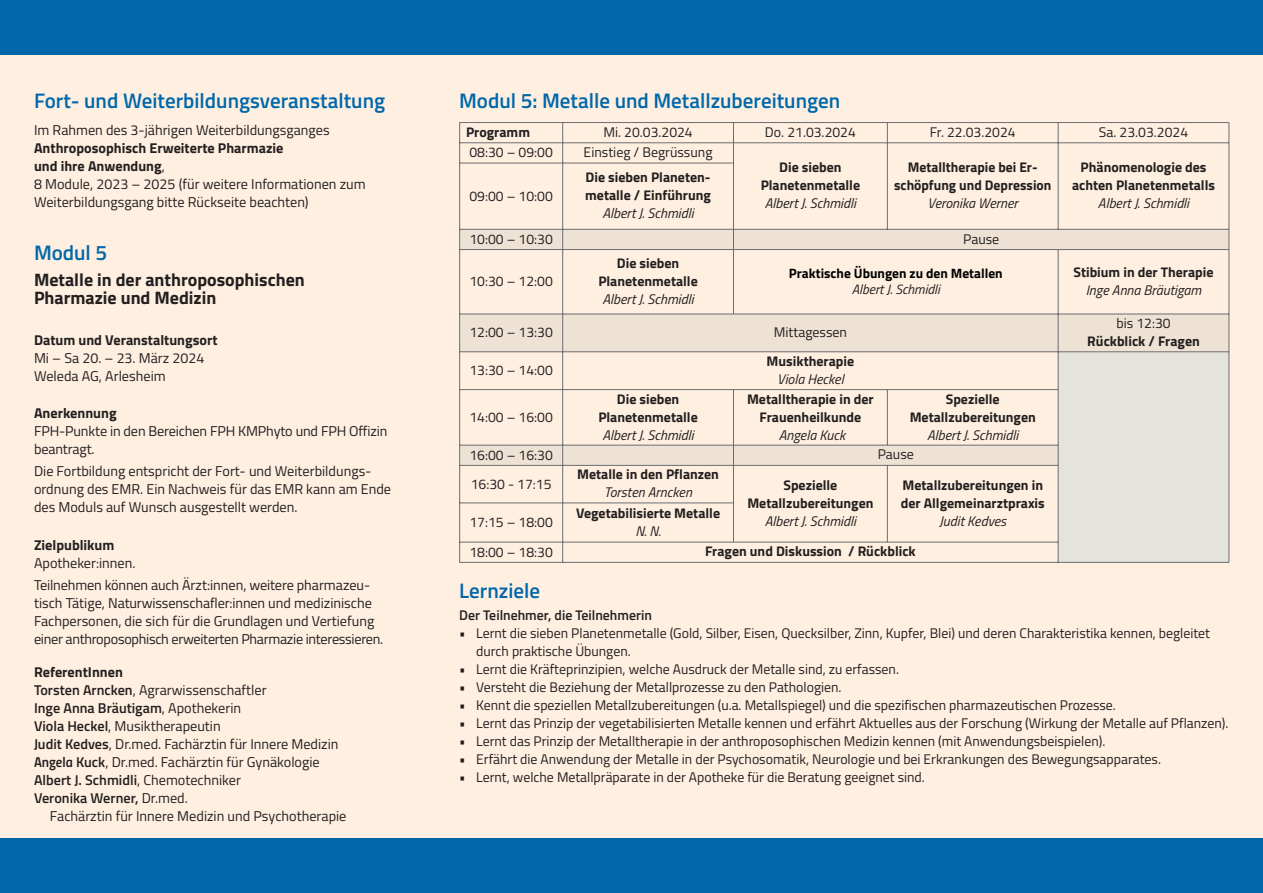
<style>
.page{position:relative;width:1263px;height:893px;background:#fff}
.page>*{position:absolute;margin:0;border:0;box-sizing:border-box;transform-origin:0 0}
.t1{font:600 21px "Titillium";color:#0067aa}
.t2{font:700 18px/18px "Titillium";color:#231f20}
.t3{font:14.25px/18px "Titillium";color:#231f20}
.t4{font:700 14.25px "Titillium";color:#231f20}
.t5{font:13.95px/18px "Titillium";color:#231f20}
.t6{font:700 13.95px/18px "Titillium";color:#231f20;text-align:center}
.t7{font:italic 13.95px "Titillium";color:#231f20}
.t8{font:600 13.95px "Titillium";color:#231f20}
.t9{font:700 13.5px "Titillium";color:#000001}
.t10{font:italic 13.5px "Titillium";color:#231f20}
.s1{font-weight:700}
.s2{font-weight:600}
.s3{font-family:"Titillium Semibold Upright"}
</style>
<div class="page">
<div style="left:0;top:17px;width:1263px;height:876px;background:#feefe0"></div>
<div style="left:0;top:0;width:1263px;height:55px;background:#0067aa"></div>
<div style="left:0;top:838px;width:1263px;height:55px;background:#0067aa"></div>
<svg style="left:460px;top:230px;width:769px;height:235px;fill:#ede2d3"></svg>
<svg style="left:460px;top:250px;width:769px;height:64px"></svg>
<div style="left:1058px;top:352px;width:171px;height:210px;background:#e5e3dd"></div>
<hr style="left:459px;top:122px;width:1px;height:440px;background:#6c6d70">
<hr style="left:1229px;top:122px;width:1px;height:440px;background:#6c6d70">
<hr style="left:562px;top:123px;width:1px;height:439px;background:#6c6d70">
<hr style="left:733px;top:123px;width:1px;height:191px;background:#6c6d70">
<hr style="left:887px;top:123px;width:1px;height:106px;background:#6c6d70">
<hr style="left:1058px;top:123px;width:1px;height:106px;background:#6c6d70">
<hr style="left:1058px;top:250px;width:1px;height:312px;background:#6c6d70">
<hr style="left:733px;top:390px;width:1px;height:152px;background:#6c6d70">
<hr style="left:887px;top:390px;width:1px;height:55px;background:#6c6d70">
<hr style="left:887px;top:465px;width:1px;height:77px;background:#6c6d70">
<hr style="left:460px;top:122px;width:769px;height:1px;background:#6c6d70">
<hr style="left:460px;top:143px;width:769px;height:1px;background:#6c6d70">
<hr style="left:460px;top:163px;width:273px;height:1px;background:#6c6d70">
<hr style="left:460px;top:229px;width:769px;height:1px;background:#6c6d70">
<hr style="left:460px;top:249px;width:769px;height:1px;background:#6c6d70">
<hr style="left:460px;top:314px;width:769px;height:1px;background:#6c6d70">
<hr style="left:460px;top:352px;width:769px;height:1px;background:#6c6d70">
<hr style="left:460px;top:389px;width:598px;height:1px;background:#6c6d70">
<hr style="left:460px;top:445px;width:598px;height:1px;background:#6c6d70">
<hr style="left:460px;top:465px;width:598px;height:1px;background:#6c6d70">
<hr style="left:460px;top:503px;width:273px;height:1px;background:#6c6d70">
<hr style="left:460px;top:542px;width:598px;height:1px;background:#6c6d70">
<hr style="left:460px;top:562px;width:769px;height:1px;background:#6c6d70">
<h1 class="t1" style="left:34px;top:93px;width:353px">Fort- und Weiterbildungsveranstaltung</h1>
<p class="t3" style="left:34px;top:122px;width:297px">Im Rahmen des 3-jährigen Weiterbildungsganges</p>
<p class="t3" style="left:34px;top:140px;width:333px"><span class="s1">Anthroposophisch Erweiterte Pharmazie<br>und ihre Anwendung</span>,<br>8 Module, 2023 – 2025 (für weitere Informationen zum Weiterbildungsgang bitte Rückseite beachten)</p>
<h1 class="t1" style="left:34px;top:244px;width:75px">Modul 5</h1>
<p class="t2" style="left:34px;top:273px;width:272px">Metalle in der anthroposophischen<br>Pharmazie und Medizin</p>
<p class="t4" style="left:34px;top:334px;width:185px">Datum und Veranstaltungsort</p>
<p class="t3" style="left:34px;top:350px;width:172px">Mi – Sa 20. – 23. März 2024<br>Weleda AG, Arlesheim</p>
<p class="t4" style="left:34px;top:407px;width:84px">Anerkennung</p>
<p class="t3" style="left:34px;top:423px;width:355px">FPH-Punkte in den Bereichen FPH KMPhyto und FPH Offizin beantragt.</p>
<p class="t3" style="left:34px;top:464px;width:359px">Die Fortbildung entspricht der Fort- und Weiterbildungs&shy;ordnung des EMR. Ein Nachweis für das EMR kann am Ende des Moduls auf Wunsch ausgestellt werden.</p>
<p class="t4" style="left:34px;top:539px;width:82px">Zielpublikum</p>
<p class="t3" style="left:34px;top:553px;width:338px;line-height:22.2px">Apotheker:innen.<br>Teilnehmen können auch Ärzt:innen, weitere pharmazeu-</p>
<p class="t3" style="left:34px;top:595px;width:351px">tisch Tätige, Naturwissenschafler:innen und medizinische<br>Fachpersonen, die sich für die Grundlagen und Vertiefung einer anthroposophisch erweiterten Pharmazie interessieren.</p>
<p class="t3" style="left:34px;top:664px;width:306px"><span class="s1">ReferentInnen<br></span><span class="s2">Torsten Arncken</span>, Agrarwissenschaftler<br><span class="s2">Inge Anna Bräutigam</span>, Apothekerin<br><span class="s2">Viola Heckel</span>, Musiktherapeutin<br><span class="s3">J</span><span class="s2">udit Kedves</span>, Dr.med. Fachärztin für Innere Medizin <span class="s3">Angela</span> <span class="s2">Kuck</span>, Dr.med. Fachärztin für Gynäkologie <span class="s2">Albert J. Schmidli</span>, Chemotechniker<br><span class="s2">Veronika Werner,</span> Dr.med.</p>
<p class="t3" style="left:50px;top:808px;width:298px">Fachärztin für Innere Medizin und Psychotherapie</p>
<h1 class="t1" style="left:459px;top:93px;width:383px">Modul 5: Metalle und Metallzubereitungen</h1>
<p class="t6" style="left:466px;top:124px;width:66px">Programm</p>
<p class="t5" style="left:603px;top:125px;width:91px">Mi. 20.03.2024</p>
<p class="t5" style="left:765px;top:125px;width:92px">Do. 21.03.2024</p>
<p class="t5" style="left:930px;top:125px;width:87px">Fr. 22.03.2024</p>
<p class="t5" style="left:1099px;top:125px;width:91px">Sa. 23.03.2024</p>
<p class="t5" style="left:469px;top:145px;width:85px">08:30 – 09:00</p>
<p class="t5" style="left:584px;top:145px;width:130px">Einstieg / Begrüssung</p>
<p class="t6" style="left:761px;top:160px;width:101px">Die sieben<br>Planetenmetalle</p>
<p class="t7" style="left:765px;top:198px;width:93px">Albert J. Schmidli</p>
<p class="t6" style="left:1072px;top:160px;width:145px">Phänomenologie des achten Planetenmetalls</p>
<p class="t7" style="left:1098px;top:198px;width:93px">Albert J. Schmidli</p>
<p class="t6" style="left:894px;top:160px;width:159px">Metalltherapie bei Er&shy;schöpfung und Depression</p>
<p class="t7" style="left:927px;top:198px;width:92px">Veronika Werner</p>
<p class="t6" style="left:585px;top:170px;width:127px;text-align:left">Die sieben Planeten&shy;metalle / Einführung</p>
<p class="t7" style="left:602px;top:208px;width:93px">Albert J. Schmidli</p>
<p class="t5" style="left:469px;top:188px;width:85px">09:00 – 10:00</p>
<p class="t5" style="left:469px;top:231px;width:85px">10:00 – 10:30</p>
<p class="t5" style="left:963px;top:231px;width:38px">Pause</p>
<p class="t5" style="left:469px;top:274px;width:85px">10:30 – 12:00</p>
<p class="t6" style="left:598px;top:256px;width:101px">Die sieben<br>Planetenmetalle</p>
<p class="t7" style="left:602px;top:294px;width:93px">Albert J. Schmidli</p>
<p class="t9" style="left:789px;top:267px;width:215px">Praktische Übungen zu den Metallen</p>
<p class="t10" style="left:852px;top:284px;width:90px">Albert J. Schmidli</p>
<p class="t5" style="left:469px;top:325px;width:85px">12:00 – 13:30</p>
<p class="t5" style="left:774px;top:325px;width:75px">Mittagessen</p>
<p class="t5" style="left:469px;top:363px;width:85px">13:30 – 14:00</p>
<p class="t5" style="left:469px;top:409px;width:85px">14:00 – 16:00</p>
<p class="t6" style="left:598px;top:391px;width:101px">Die sieben<br>Planetenmetalle</p>
<p class="t7" style="left:602px;top:429px;width:93px">Albert J. Schmidli</p>
<p class="t6" style="left:767px;top:354px;width:89px">Musiktherapie</p>
<p class="t7" style="left:777px;top:374px;width:68px">Viola Heckel</p>
<p class="t6" style="left:747px;top:391px;width:128px">Metalltherapie in der<br>Frauenheilkunde</p>
<p class="t7" style="left:779px;top:429px;width:68px">Angela Kuck</p>
<p class="t6" style="left:910px;top:391px;width:128px">Spezielle<br>Metallzubereitungen</p>
<p class="t7" style="left:927px;top:429px;width:93px">Albert J. Schmidli</p>
<p class="t5" style="left:469px;top:447px;width:85px">16:00 – 16:30</p>
<p class="t5" style="left:878px;top:447px;width:38px">Pause</p>
<p class="t5" style="left:471px;top:476px;width:82px">16:30 - 17:15</p>
<p class="t6" style="left:577px;top:467px;width:143px">Metalle in den Pflanzen</p>
<p class="t7" style="left:604px;top:487px;width:89px">Torsten Arncken</p>
<p class="t6" style="left:747px;top:477px;width:128px">Spezielle<br>Metallzubereitungen</p>
<p class="t7" style="left:765px;top:515px;width:93px">Albert J. Schmidli</p>
<p class="t6" style="left:901px;top:477px;width:146px;text-align:left">Metallzubereitungen in der Allgemeinarztpraxis</p>
<p class="t6" style="left:576px;top:505px;width:146px">Vegetabilisierte Metalle</p>
<p class="t7" style="left:635px;top:525px;width:27px">N. N.</p>
<p class="t5" style="left:469px;top:514px;width:85px">17:15 – 18:00</p>
<p class="t7" style="left:939px;top:515px;width:68px">Judit Kedves</p>
<p class="t5" style="left:469px;top:544px;width:85px">18:00 – 18:30</p>
<p class="t6" style="left:705px;top:544px;width:212px">Fragen und Diskussion / Rückblick</p>
<p class="t6" style="left:1073px;top:265px;width:142px">Stibium in der Therapie</p>
<p class="t7" style="left:1086px;top:285px;width:117px">Inge Anna Bräutigam</p>
<p class="t5" style="left:1116px;top:316px;width:56px">bis 12:30</p>
<p class="t6" style="left:1087px;top:334px;width:114px">Rückblick / Fragen</p>
<h1 class="t1" style="left:459px;top:582px;width:82px">Lernziele</h1>
<p class="t8" style="left:459px;top:609px;width:194px">Der Teilnehmer, die Teilnehmerin</p>
<p class="t5" style="left:476px;top:625px;width:735px;text-indent:-17px">• Lernt die sieben Planetenmetalle (Gold, Silber, Eisen, Quecksilber, Zinn, Kupfer, Blei) und deren Charakteristika kennen, begleitet durch praktische Übungen.</p>
<p class="t5" style="left:459px;top:661px;width:441px">• Lernt die Kräfteprinzipien, welche Ausdruck der Metalle sind, zu erfassen.</p>
<p class="t5" style="left:459px;top:679px;width:384px">• Versteht die Beziehung der Metallprozesse zu den Pathologien.</p>
<p class="t5" style="left:459px;top:697px;width:658px">• Kennt die speziellen Metallzubereitungen (u.a. Metallspiegel) und die spezifischen pharmazeutischen Prozesse.</p>
<p class="t5" style="left:459px;top:715px;width:771px">• Lernt das Prinzip der vegetabilisierten Metalle kennen und erfährt Aktuelles aus der Forschung (Wirkung der Metalle auf Pflanzen).</p>
<p class="t5" style="left:459px;top:733px;width:648px">• Lernt das Prinzip der Metalltherapie in der anthroposophischen Medizin kennen (mit Anwendungsbeispielen).</p>
<p class="t5" style="left:459px;top:751px;width:703px">• Erfährt die Anwendung der Metalle in der Psychosomatik, Neurologie und bei Erkrankungen des Bewegungsapparates.</p>
<p class="t5" style="left:459px;top:769px;width:467px">• Lernt, welche Metallpräparate in der Apotheke für die Beratung geeignet sind.</p>
</div>
